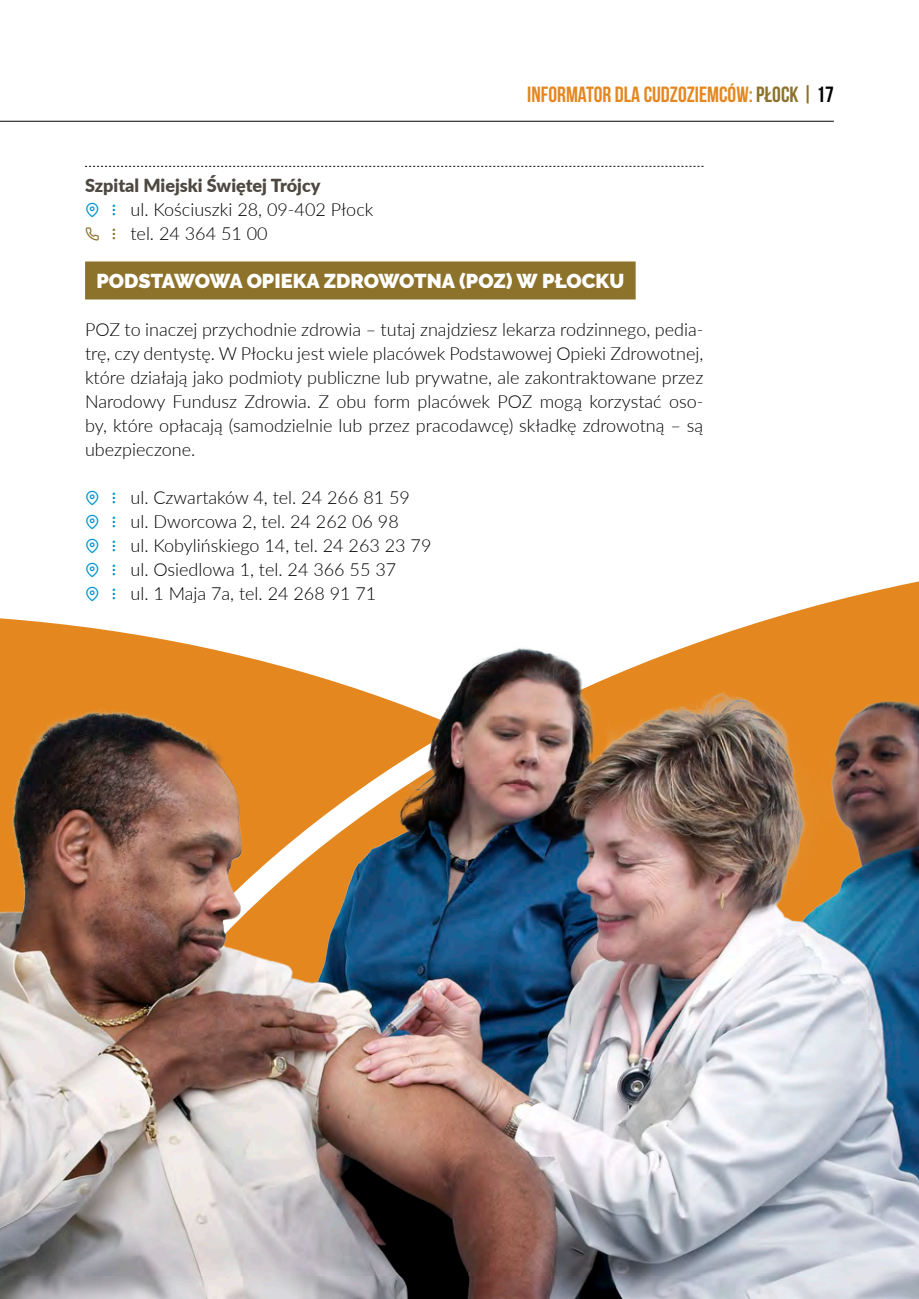
<style>
.page{position:relative;width:919px;height:1299px;background:#fff}
.page>*{position:absolute;margin:0;border:0;box-sizing:border-box;transform-origin:0 0}
.t1{font:700 22px "Bebas Neue";color:#e4871f}
.Styl_akapitowy_1b{font:900 20px "Raleway";color:#fff}
.Styl_akapitowy_3b{font:300 18px/24px "Lato";color:#000;text-align:justify}
._2__adres{font:300 18px "Lato";color:#000}
._1a__nazwa_Bold{font:900 18px "Lato";color:#4d4841}
._3__telefon{font:300 18px "Lato";color:#000}
.s1{color:#8c722b}
.s2{color:#000}
</style>
<div class="page">
<hr style="left:0;top:121px;width:833px;height:1px;background:#000">
<svg style="left:85px;top:166px;width:618px;height:1px"></svg>
<div style="left:85px;top:261px;width:550px;height:38px;background:#8c722b"></div>
<img style="left:0;top:581px;width:918px;height:717px">
<svg style="left:86px;top:587px;width:12px;height:14px"></svg>
<svg style="left:113px;top:588px;width:2px;height:11px"></svg>
<p class="t1" style="left:527px;top:82px;width:308px">INFORMATOR DLA CUDZOZIEMCÓW: <span class="s1">PŁOCK |</span> <span class="s2">17</span></p>
<p class="_1a__nazwa_Bold" style="left:85px;top:172px;width:237px">Szpital Miejski Świętej Trójcy</p>
<p class="_2__adres" style="left:130px;top:197px;width:244px">ul. Kościuszki 28, 09-402 Płock</p>
<p class="_3__telefon" style="left:130px;top:221px;width:139px">tel. 24 364 51 00</p>
<p class="Styl_akapitowy_1b" style="left:96px;top:269px;width:529px">PODSTAWOWA OPIEKA ZDROWOTNA (POZ) W PŁOCKU</p>
<p class="Styl_akapitowy_3b" style="left:85px;top:317px;width:619px">POZ to inaczej przychodnie zdrowia – tutaj znajdziesz lekarza rodzinnego, pedia&shy;trę, czy dentystę. W Płocku jest wiele placówek Podstawowej Opieki Zdrowotnej, które działają jako podmioty publiczne lub prywatne, ale zakontraktowane przez Narodowy Fundusz Zdrowia. Z obu form placówek POZ mogą korzystać oso&shy;by, które opłacają (samodzielnie lub przez pracodawcę) składkę zdrowotną – są ubezpieczone.</p>
<p class="_2__adres" style="left:130px;top:485px;width:281px">ul. Czwartaków 4, tel. 24 266 81 59</p>
<p class="_2__adres" style="left:130px;top:509px;width:270px">ul. Dworcowa 2, tel. 24 262 06 98</p>
<p class="_2__adres" style="left:130px;top:533px;width:302px">ul. Kobylińskiego 14, tel. 24 263 23 79</p>
<p class="_2__adres" style="left:130px;top:557px;width:267px">ul. Osiedlowa 1, tel. 24 366 55 37</p>
<p class="_2__adres" style="left:130px;top:581px;width:247px">ul. 1 Maja 7a, tel. 24 268 91 71</p>
</div>
